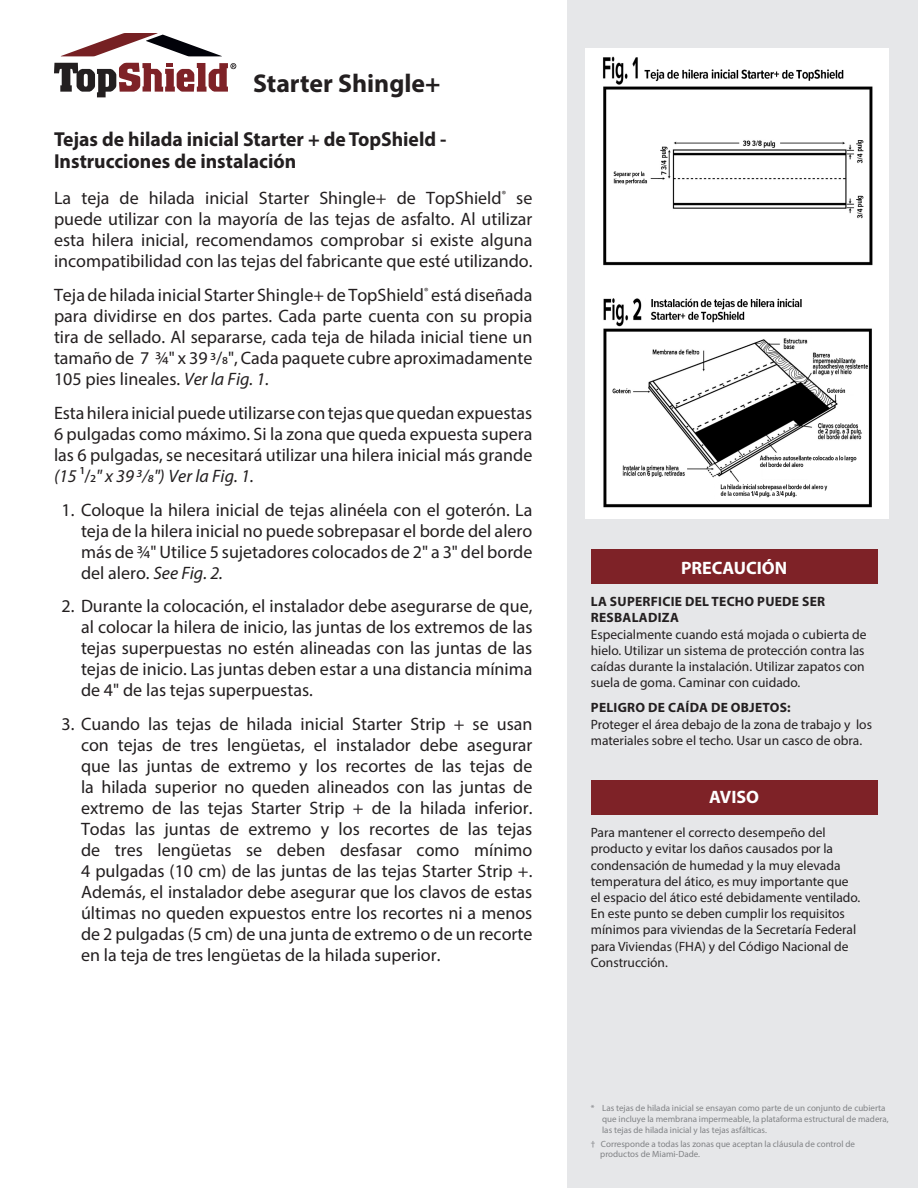
<style>
.page{position:relative;width:918px;height:1188px;background:#fff}
.page>*{position:absolute;margin:0;border:0;box-sizing:border-box;transform-origin:0 0}
.t1{font:700 25.8px "Myriad Pro";color:#231f20}
.t2{font:700 20.25px/22.5px "Myriad Pro";color:#231f20}
.t3{font:18px/21px "Myriad Pro";color:#231f20;text-align:justify}
.t4{font:700 18px "Myriad Pro";color:#fff}
.t5{font:13.5px/16.2px "Myriad Pro";color:#231f20}
.t6{font:700 13.5px/16.2px "Myriad Pro";letter-spacing:.02em;color:#231f20}
.t7{font:9px/10.8px "Myriad Pro";color:#808285}
.s1{font-style:italic}
</style>
<div class="page">
<div style="left:567px;top:0;width:351px;height:1188px;background:#e6e7e9"></div>
<div style="left:585px;top:49px;width:304px;height:266px;background:#fff"></div>
<img style="left:603px;top:56px;width:270px;height:210px">
<img style="left:587px;top:298px;width:300px;height:220px">
<div style="left:591px;top:550px;width:287px;height:34px;background:#7e2227"></div>
<div style="left:591px;top:781px;width:287px;height:34px;background:#7e2227"></div>
<svg style="left:61px;top:33px;width:161px;height:23px"></svg>
<svg style="left:54px;top:63px;width:182px;height:34px"></svg>
<p class="t1" style="left:253px;top:67px;width:189px">Starter Shingle+</p>
<p class="t2" style="left:54px;top:127px;width:394px">Tejas de hilada inicial Starter + de TopShield -<br>Instrucciones de instalación</p>
<p class="t3" style="left:54px;top:188px;width:480px">La teja de hilada inicial Starter Shingle+ de TopShield<sup>®</sup> se puede utilizar con la mayoría de las tejas de asfalto. Al utilizar esta hilera inicial, recomendamos comprobar si existe alguna incompatibilidad con las tejas del fabricante que esté utilizando.</p>
<p class="t3" style="left:54px;top:284px;width:480px">Teja de hilada inicial Starter Shingle+ de TopShield<sup>®</sup> está diseñada para dividirse en dos partes. Cada parte cuenta con su propia tira de sellado. Al separarse, cada teja de hilada inicial tiene un tamaño de 7 ¾" x 39 3/8", Cada paquete cubre aproximadamente 105 pies lineales. <span class="s1">Ver la Fig. 1.</span></p>
<p class="t3" style="left:54px;top:402px;width:480px">Esta hilera inicial puede utilizarse con tejas que quedan expuestas 6 pulgadas como máximo. Si la zona que queda expuesta supera las 6 pulgadas, se necesitará utilizar una hilera inicial más grande <span class="s1">(15</span> ¹/2<span class="s1">" x 39 </span><sup>3</sup><span class="s1">/8") Ver la Fig. 1.</span></p>
<p class="t3" style="left:81px;top:499px;width:453px;text-indent:-19px">1. Coloque la hilera inicial de tejas alinéela con el goterón. La teja de la hilera inicial no puede sobrepasar el borde del alero más de ¾" Utilice 5 sujetadores colocados de 2" a 3" del borde del alero. <span class="s1">See Fig. 2.</span></p>
<p class="t3" style="left:81px;top:596px;width:453px;text-indent:-19px">2. Durante la colocación, el instalador debe asegurarse de que, al colocar la hilera de inicio, las juntas de los extremos de las tejas superpuestas no estén alineadas con las juntas de las tejas de inicio. Las juntas deben estar a una distancia mínima de 4" de las tejas superpuestas.</p>
<p class="t3" style="left:81px;top:713px;width:453px;text-indent:-19px">3. Cuando las tejas de hilada inicial Starter Strip + se usan con tejas de tres lengüetas, el instalador debe asegurar que las juntas de extremo y los recortes de las tejas de la hilada superior no queden alineados con las juntas de extremo de las tejas Starter Strip + de la hilada inferior.<br>Todas las juntas de extremo y los recortes de las tejas de tres lengüetas se deben desfasar como mínimo 4 pulgadas (10 cm) de las juntas de las tejas Starter Strip +.<br>Además, el instalador debe asegurar que los clavos de estas últimas no queden expuestos entre los recortes ni a menos de 2 pulgadas (5 cm) de una junta de extremo o de un recorte en la teja de tres lengüetas de la hilada superior.</p>
<p class="t4" style="left:681px;top:556px;width:108px">PRECAUCIÓN</p>
<p class="t6" style="left:591px;top:593px;width:236px">LA SUPERFICIE DEL TECHO PUEDE SER<br>RESBALADIZA</p>
<p class="t5" style="left:591px;top:626px;width:277px">Especialmente cuando está mojada o cubierta de hielo. Utilizar un sistema de protección contra las caídas durante la instalación. Utilizar zapatos con suela de goma. Caminar con cuidado.</p>
<p class="t6" style="left:591px;top:699px;width:201px">PELIGRO DE CAÍDA DE OBJETOS:</p>
<p class="t5" style="left:591px;top:716px;width:283px">Proteger el área debajo de la zona de trabajo y los materiales sobre el techo. Usar un casco de obra.</p>
<p class="t4" style="left:709px;top:785px;width:51px">AVISO</p>
<p class="t5" style="left:591px;top:824px;width:271px">Para mantener el correcto desempeño del producto y evitar los daños causados por la condensación de humedad y la muy elevada temperatura del ático, es muy importante que el espacio del ático esté debidamente ventilado.<br>En este punto se deben cumplir los requisitos mínimos para viviendas de la Secretaría Federal para Viviendas (FHA) y del Código Nacional de Construcción.</p>
<p class="t7" style="left:602px;top:1102px;width:288px;text-indent:-11px">* Las tejas de hilada inicial se ensayan como parte de un conjunto de cubierta que incluye la membrana impermeable, la plataforma estructural de madera, las tejas de hilada inicial y las tejas asfálticas.</p>
<p class="t7" style="left:600px;top:1138px;width:256px;text-indent:-10px">† Corresponde a todas las zonas que aceptan la cláusula de control de productos de Miami-Dade.</p>
</div>
